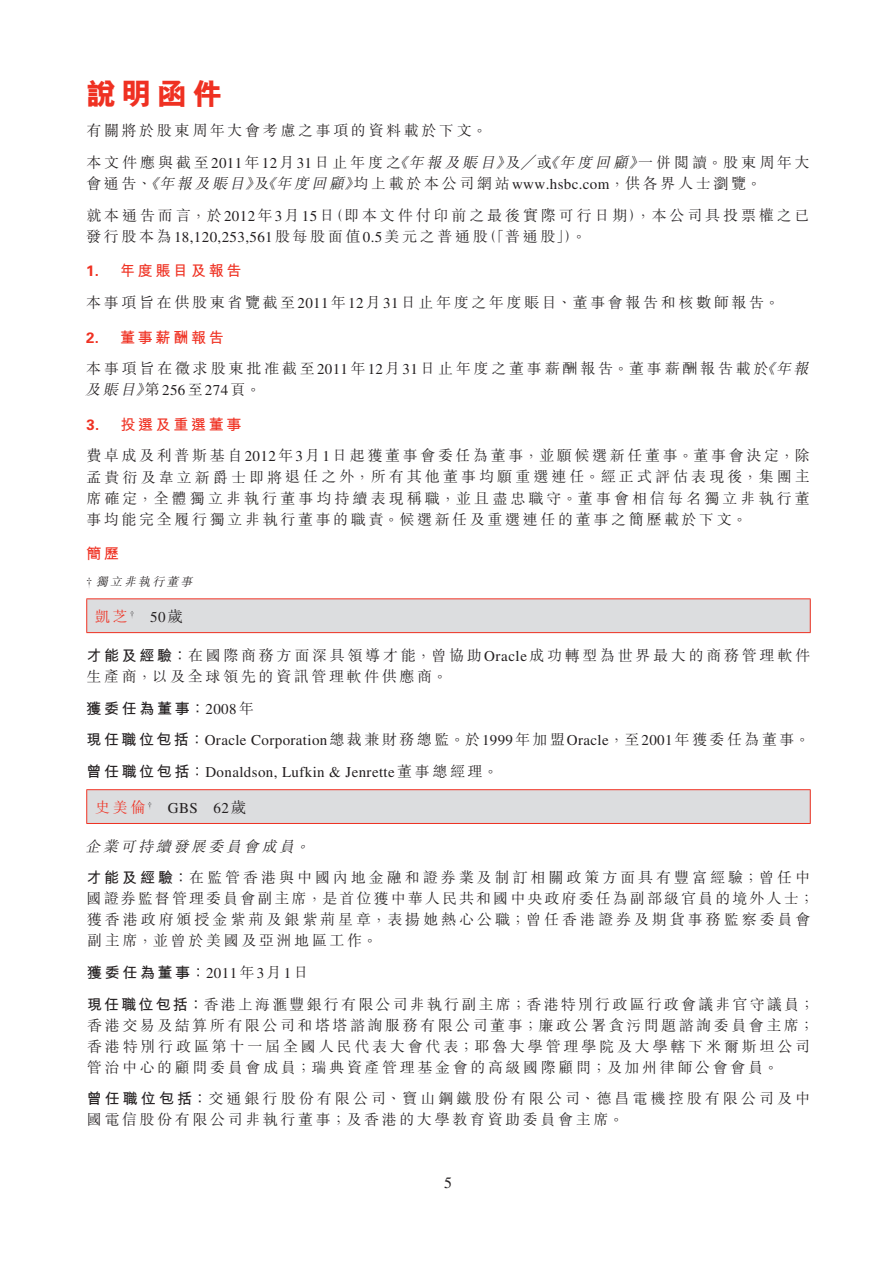
<style>
.page{position:relative;width:892px;height:1266px;background:#fff}
.page>*{position:absolute;margin:0;border:0;box-sizing:border-box;transform-origin:0 0}
.t1{font:800 30px "M Hei HK";color:#ef3122}
.t2{font:15.75px "Times LT Std";color:#231f20}
.t3{font:300 15px/21px "M Sung HK";letter-spacing:.175em;color:#231f20}
.t4{font:15px/31.7px "Times LT Std";letter-spacing:.025em;color:#231f20}
.t5{font:300 15px/21px "M Sung HK";letter-spacing:.205em;color:#231f20}
.t6{font:300 15px/31.7px "M Sung HK";letter-spacing:.195em;color:#231f20}
.t7{font:700 15px "M Hei HK";letter-spacing:.18em;color:#ef3122}
.t8{font:700 15px "M Hei HK";letter-spacing:.175em;color:#231f20}
.t9{font:300 15px "M Sung HK";color:#ef3122}
.t10{font:italic 300 12px "M Sung HK";color:#231f20}
.s1{font-family:"Times LT Std";font-weight:400}
.s2{font-style:italic}
.s3{font-family:"Univers LT Std"}
.s4{font-family:"M Sung HK";font-weight:300;font-style:italic}
.s5{font-family:"M Sung HK";font-weight:300}
.s6{font-family:"P Ming Li U";font-weight:400;font-style:normal}
.s7{font-family:"Times LT Std";font-weight:400;color:#231f20}
.s8{color:#231f20}
.s9{font-family:"M Hei HK";font-weight:700}
.s10{font-family:"M Sung HK";font-weight:300;color:#ef3122}
</style>
<div class="page">
<div style="left:87px;top:599px;width:722px;height:33px;background:#dcdddf"></div>
<hr style="left:86px;top:598px;width:724px;height:1px;background:#ef3122">
<hr style="left:86px;top:599px;width:1px;height:33px;background:#ef3122">
<hr style="left:809px;top:599px;width:1px;height:33px;background:#ef3122">
<hr style="left:86px;top:632px;width:724px;height:1px;background:#ef3122">
<div style="left:87px;top:789px;width:722px;height:34px;background:#dcdddf"></div>
<hr style="left:86px;top:789px;width:724px;height:1px;background:#ef3122">
<hr style="left:86px;top:790px;width:1px;height:33px;background:#ef3122">
<hr style="left:809px;top:790px;width:1px;height:33px;background:#ef3122">
<hr style="left:86px;top:823px;width:724px;height:1px;background:#ef3122">
<h1 class="t1" style="left:86px;top:78px;width:138px">說明函件</h1>
<p class="t3" style="left:86px;top:114px;width:724px;line-height:31.7px">有關將於股東周年大會考慮之事項的資料載於下文。<br>本文件應與截至<span class="s1">2011</span>年<span class="s1">12</span>月<span class="s1">31</span>日止年度之<span class="s2">《年報及賬目》</span>及╱或<span class="s2">《年度回顧》</span>一併閱讀。股東周年大</p>
<p class="t3" style="left:86px;top:167px;width:724px;line-height:31.7px">會通告、<span class="s2">《年報及賬目》</span>及<span class="s2">《年度回顧》</span>均上載於本公司網站<span class="s1">www.hsbc.com</span>，供各界人士瀏覽。<br>就本通告而言，於<span class="s1">2012</span>年<span class="s1">3</span>月<span class="s1">15</span>日（即本文件付印前之最後實際可行日期），本公司具投票權之已</p>
<p class="t3" style="left:86px;top:225px;width:501px">發行股本為<span class="s1">18,120,253,561</span>股每股面值<span class="s1">0.5</span>美元之普通股（「普通股」）。</p>
<p class="t7" style="left:86px;top:260px;width:157px"><span class="s3">1.</span> 年度賬目及報告</p>
<p class="t3" style="left:86px;top:291px;width:694px">本事項旨在供股東省覽截至<span class="s1">2011</span>年<span class="s1">12</span>月<span class="s1">31</span>日止年度之年度賬目、董事會報告和核數師報告。</p>
<p class="t7" style="left:86px;top:326px;width:139px"><span class="s3">2.</span> 董事薪酬報告</p>
<p class="t3" style="left:86px;top:357px;width:727px">本事項旨在徵求股東批准截至<span class="s1">2011</span>年<span class="s1">12</span>月<span class="s1">31</span>日止年度之董事薪酬報告。董事薪酬報告載於<span class="s2">《年報</span></p>
<p class="t4" style="left:85px;top:374px;width:177px"><span class="s4">及賬目》</span><span class="s5">第</span>256<span class="s5">至</span>274<span class="s5">頁。</span></p>
<p class="t7" style="left:86px;top:413px;width:157px"><span class="s3">3.</span> 投選及重選董事</p>
<p class="t3" style="left:86px;top:444px;width:724px;text-align:justify">費卓成及利普斯基自<span class="s1">2012</span>年<span class="s1">3</span>月<span class="s1">1</span>日起獲董事會委任為董事，並願候選新任董事。董事會決定，除孟貴衍及韋立新爵士即將退任之外，所有其他董事均願重選連任。經正式評估表現後，集團主席確定，全體獨立非執行董事均持續表現稱職，並且盡忠職守。董事會相信每名獨立非執行董事均能完全履行獨立非執行董事的職責。候選新任及重選連任的董事之簡歷載於下文。</p>
<p class="t7" style="left:86px;top:542px;width:34px">簡歷</p>
<p class="t10" style="left:86px;top:573px;width:111px"><span class="s6">†</span> 獨立非執行董事</p>
<p class="t9" style="left:95px;top:606px;width:89px">凱芝<sup>†</sup> <span class="s7">50</span><span class="s8">歲</span></p>
<p class="t3" style="left:86px;top:644px;width:725px"><span class="s9">才能及經驗：</span>在國際商務方面深具領導才能，曾協助<span class="s1">Oracle</span>成功轉型為世界最大的商務管理軟件生產商，以及全球領先的資訊管理軟件供應商。</p>
<p class="t8" style="left:86px;top:697px;width:169px">獲委任為董事：<span class="s1">2008</span><span class="s5">年</span></p>
<p class="t4" style="left:86px;top:724px;width:724px"><span class="s9">現任職位包括：</span>Oracle Corporation<span class="s5">總裁兼財務總監。於</span>1999<span class="s5">年加盟</span>Oracle<span class="s5">，至</span>2001<span class="s5">年獲委任為董事。</span><span class="s9">曾任職位包括：</span>Donaldson, Lufkin &amp; Jenrette<span class="s5">董事總經理。</span></p>
<p class="t4" style="left:95px;top:792px;width:152px"><span class="s10">史美倫</span><sup>†</sup> GBS 62<span class="s5">歲</span></p>
<p class="t6" style="left:85px;top:829px;width:726px"><span class="s2">企業可持續發展委員會成員。<br></span><span class="s9">才能及經驗：</span>在監管香港與中國內地金融和證券業及制訂相關政策方面具有豐富經驗；曾任中</p>
<p class="t3" style="left:87px;top:887px;width:728px">國證券監督管理委員會副主席，是首位獲中華人民共和國中央政府委任為副部級官員的境外人士；獲香港政府頒授金紫荊及銀紫荊星章，表揚她熱心公職；曾任香港證券及期貨事務監察委員會副主席，並曾於美國及亞洲地區工作。</p>
<p class="t8" style="left:87px;top:961px;width:223px">獲委任為董事：<span class="s1">2011</span><span class="s5">年</span><span class="s1">3</span><span class="s5">月</span><span class="s1">1</span><span class="s5">日</span></p>
<p class="t3" style="left:87px;top:992px;width:729px"><span class="s9">現任職位包括：</span>香港上海滙豐銀行有限公司非執行副主席；香港特別行政區行政會議非官守議員；香港交易及結算所有限公司和塔塔諮詢服務有限公司董事；廉政公署貪污問題諮詢委員會主席；香港特別行政區第十一屆全國人民代表大會代表；耶魯大學管理學院及大學轄下米爾斯坦公司管治中心的顧問委員會成員；瑞典資產管理基金會的高級國際顧問；及加州律師公會會員。</p>
<p class="t5" style="left:87px;top:1087px;width:724px"><span class="s9">曾任職位包括：</span>交通銀行股份有限公司、寶山鋼鐵股份有限公司、德昌電機控股有限公司及中國電信股份有限公司非執行董事；及香港的大學教育資助委員會主席。</p>
<p class="t2" style="left:444px;top:1174px;width:9px">5</p>
</div>
